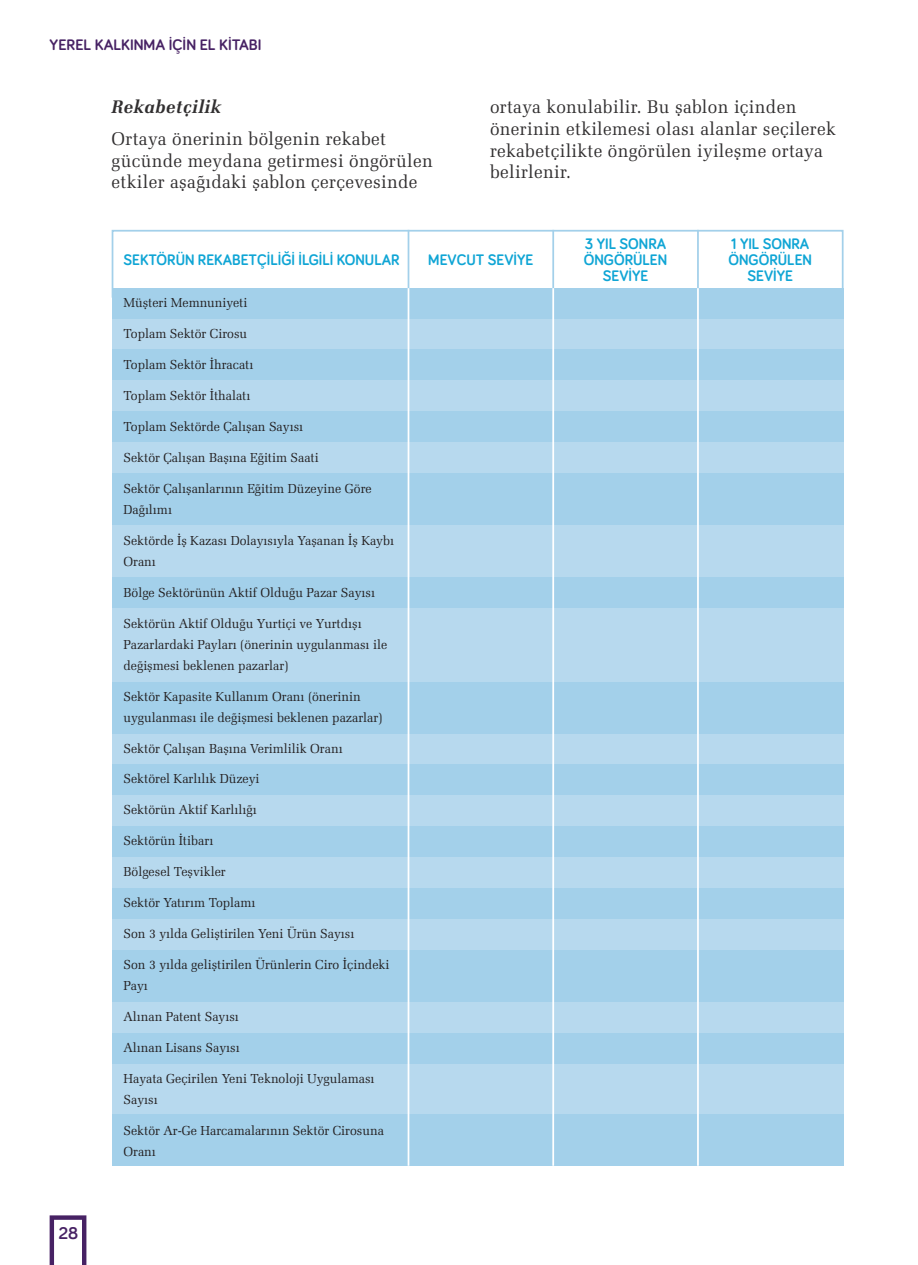
<style>
.page{position:relative;width:918px;height:1265px;background:#fff}
.page>*{position:absolute;margin:0;border:0;box-sizing:border-box;transform-origin:0 0}
.t1{font:18.38px/21.9px "Melior Tr";letter-spacing:.02em;color:#312f30;scale:.96 1}
.t2{font:18.38px "Melior Bold Italic Tr";letter-spacing:.02em;color:#312f30;scale:.96 1}
.t3{font:700 17.5px "Bariol";color:#472264}
.t4{font:700 15.75px/15.8px "Bariol";color:#0fa5d5;text-align:center;scale:.96 1}
.t5{font:700 15.75px "Bariol";color:#472264}
.t6{font:13.12px/21px "Melior Tr";color:#231f20;scale:.96 1}
</style>
<div class="page">
<svg style="left:50px;top:1215px;width:36px;height:50px"></svg>
<div style="left:112px;top:230px;width:731px;height:68px;border:2px solid #a3d0ea"></div>
<div style="left:112px;top:288px;width:731px;height:878px;background:#b7d9ee"></div>
<div style="left:112px;top:288px;width:731px;height:30px;background:#a3d0ea"></div>
<div style="left:112px;top:350px;width:731px;height:30px;background:#a3d0ea"></div>
<div style="left:112px;top:412px;width:731px;height:30px;background:#a3d0ea"></div>
<div style="left:112px;top:578px;width:731px;height:30px;background:#a3d0ea"></div>
<div style="left:112px;top:764px;width:731px;height:30px;background:#a3d0ea"></div>
<div style="left:112px;top:826px;width:731px;height:30px;background:#a3d0ea"></div>
<div style="left:112px;top:888px;width:731px;height:30px;background:#a3d0ea"></div>
<div style="left:112px;top:1033px;width:731px;height:30px;background:#a3d0ea"></div>
<div style="left:112px;top:473px;width:731px;height:52px;background:#a3d0ea"></div>
<div style="left:112px;top:682px;width:731px;height:52px;background:#a3d0ea"></div>
<div style="left:112px;top:950px;width:731px;height:51px;background:#a3d0ea"></div>
<div style="left:112px;top:1115px;width:731px;height:51px;background:#a3d0ea"></div>
<hr style="left:697px;top:230px;width:2px;height:58px;background:#a3d0ea">
<hr style="left:697px;top:288px;width:2px;height:878px;background:#fff">
<hr style="left:552px;top:230px;width:2px;height:58px;background:#a3d0ea">
<hr style="left:552px;top:288px;width:2px;height:878px;background:#fff">
<hr style="left:408px;top:230px;width:1px;height:58px;background:#a3d0ea">
<hr style="left:408px;top:288px;width:1px;height:878px;background:#fff">
<p class="t5" style="left:50px;top:34px;width:213px">YEREL KALKINMA İÇİN EL KİTABI</p>
<h1 class="t2" style="left:112px;top:96px;width:116px">Rekabetçilik</h1>
<h1 class="t1" style="left:112px;top:127px;width:336px">Ortaya önerinin bölgenin rekabet gücünde meydana getirmesi öngörülen etkiler aşağıdaki şablon çerçevesinde</h1>
<h1 class="t1" style="left:490px;top:96px;width:362px">ortaya konulabilir. Bu şablon içinden önerinin etkilemesi olası alanlar seçilerek rekabetçilikte öngörülen iyileşme ortaya belirlenir.</h1>
<h2 class="t3" style="left:58px;top:1221px;width:21px">28</h2>
<p class="t4" style="left:123px;top:251px;width:289px">SEKTÖRÜN REKABETÇİLİĞİ İLGİLİ KONULAR</p>
<p class="t6" style="left:123px;top:292px;width:131px">Müşteri Memnuniyeti</p>
<p class="t6" style="left:123px;top:323px;width:130px">Toplam Sektör Cirosu</p>
<p class="t6" style="left:123px;top:354px;width:137px">Toplam Sektör İhracatı</p>
<p class="t6" style="left:123px;top:385px;width:134px">Toplam Sektör İthalatı</p>
<p class="t6" style="left:123px;top:416px;width:189px">Toplam Sektörde Çalışan Sayısı</p>
<p class="t6" style="left:123px;top:447px;width:205px">Sektör Çalışan Başına Eğitim Saati</p>
<p class="t6" style="left:123px;top:478px;width:260px">Sektör Çalışanlarının Eğitim Düzeyine Göre<br>Dağılımı</p>
<p class="t6" style="left:123px;top:530px;width:283px">Sektörde İş Kazası Dolayısıyla Yaşanan İş Kaybı<br>Oranı</p>
<p class="t6" style="left:123px;top:582px;width:263px">Bölge Sektörünün Aktif Olduğu Pazar Sayısı</p>
<p class="t6" style="left:123px;top:613px;width:276px">Sektörün Aktif Olduğu Yurtiçi ve Yurtdışı<br>Pazarlardaki Payları (önerinin uygulanması ile değişmesi beklenen pazarlar)</p>
<p class="t6" style="left:123px;top:686px;width:271px">Sektör Kapasite Kullanım Oranı (önerinin uygulanması ile değişmesi beklenen pazarlar)</p>
<p class="t6" style="left:123px;top:737px;width:230px">Sektör Çalışan Başına Verimlilik Oranı</p>
<p class="t6" style="left:123px;top:768px;width:143px">Sektörel Karlılık Düzeyi</p>
<p class="t6" style="left:123px;top:799px;width:140px">Sektörün Aktif Karlılığı</p>
<p class="t6" style="left:123px;top:830px;width:95px">Sektörün İtibarı</p>
<p class="t6" style="left:123px;top:861px;width:108px">Bölgesel Teşvikler</p>
<p class="t6" style="left:123px;top:892px;width:139px">Sektör Yatırım Toplamı</p>
<p class="t6" style="left:123px;top:923px;width:242px">Son 3 yılda Geliştirilen Yeni Ürün Sayısı</p>
<p class="t6" style="left:123px;top:954px;width:278px">Son 3 yılda geliştirilen Ürünlerin Ciro İçindeki<br>Payı</p>
<p class="t6" style="left:123px;top:1006px;width:122px">Alınan Patent Sayısı</p>
<p class="t6" style="left:123px;top:1037px;width:122px">Alınan Lisans Sayısı</p>
<p class="t6" style="left:123px;top:1068px;width:263px">Hayata Geçirilen Yeni Teknoloji Uygulaması<br>Sayısı</p>
<p class="t6" style="left:123px;top:1120px;width:273px">Sektör Ar-Ge Harcamalarının Sektör Cirosuna<br>Oranı</p>
<p class="t4" style="left:428px;top:251px;width:111px">MEVCUT SEVİYE</p>
<p class="t4" style="left:584px;top:235px;width:88px">3 YIL SONRA<br>ÖNGÖRÜLEN<br>SEVİYE</p>
<p class="t4" style="left:728px;top:235px;width:88px">1 YIL SONRA<br>ÖNGÖRÜLEN<br>SEVİYE</p>
</div>
